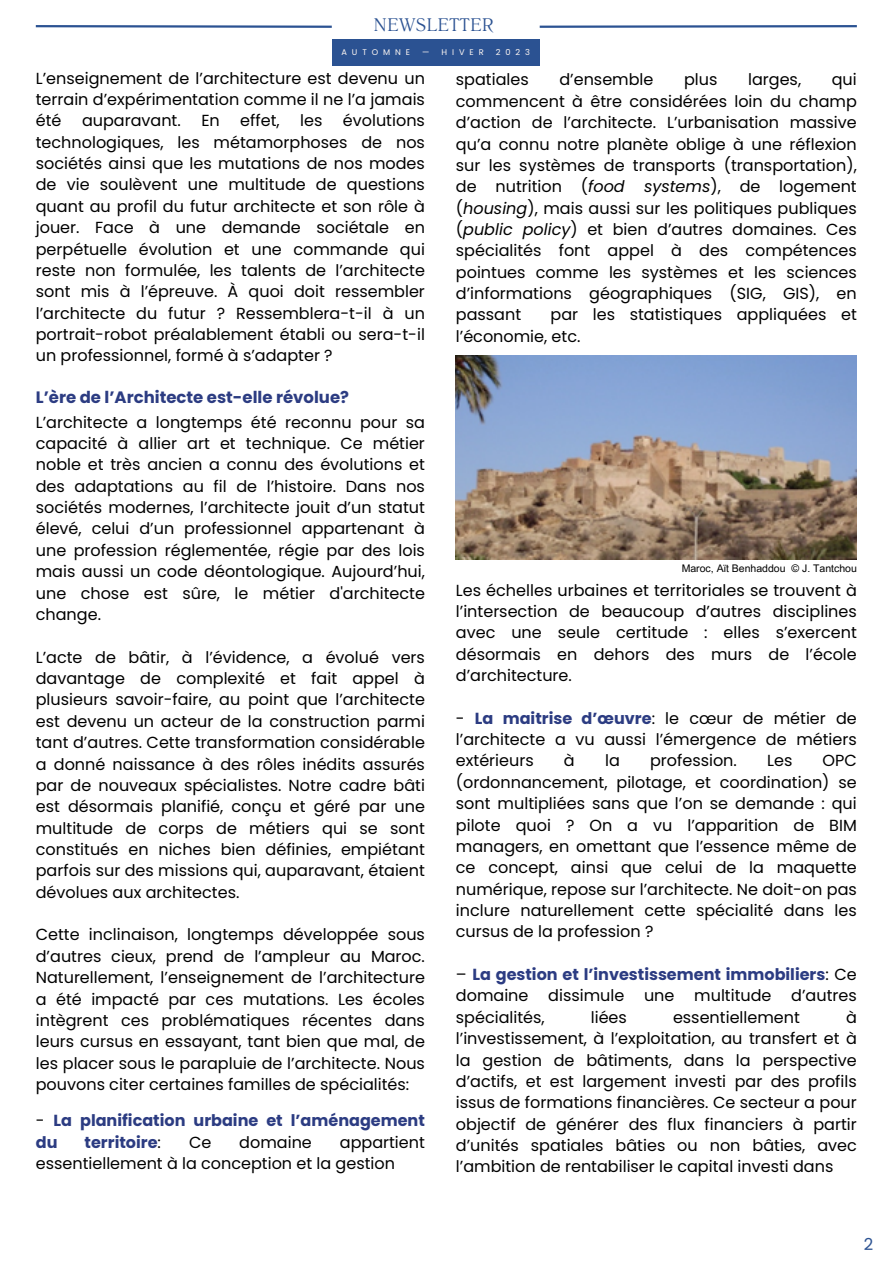
<style>
.page{position:relative;width:893px;height:1264px;background:#fff}
.page>*{position:absolute;margin:0;border:0;box-sizing:border-box;transform-origin:0 0}
.t1{font:18px "Literaturnaya";color:#2b5292}
.t2{font:700 16.5px "Poppins";color:#2c3c82}
.t3{font:16.5px "Poppins";color:#2b5292}
.t4{font:16.05px/21.3px "Poppins";color:#000;text-align:justify}
.t5{font:700 16.05px/21.3px "Poppins";color:#2c3c82}
.t6{font:10.5px "Arial MT Pro";color:#000}
.t7{font:8.25px "Poppins";letter-spacing:.595em;color:#fdf6f2}
.s1{font-style:italic}
.s2{font-weight:400;color:#000}
.s3{font-weight:700;color:#2c3c82}
</style>
<div class="page">
<svg style="left:35px;top:25px;width:297px;height:3px"></svg>
<svg style="left:539px;top:25px;width:318px;height:3px"></svg>
<div style="left:332px;top:40px;width:207px;height:26px;background:#2b5292"></div>
<img style="left:456px;top:356px;width:400px;height:203px">
<p class="t1" style="left:373px;top:15px;width:122px">NEWSLETTER</p>
<p class="t7" style="left:341px;top:46px;width:70px">AUTOMNE</p>
<p class="t7" style="left:422px;top:46px;width:63px">— HIVER</p>
<p class="t7" style="left:495px;top:46px;width:36px">2023</p>
<p class="t4" style="left:456px;top:69px;width:74px">spatiales</p>
<p class="t4" style="left:559px;top:69px;width:96px">d’ensemble</p>
<p class="t4" style="left:684px;top:69px;width:35px">plus</p>
<p class="t4" style="left:748px;top:69px;width:55px">larges,</p>
<p class="t4" style="left:36px;top:67px;width:390px">L’enseignement de l’architecture est devenu un terrain d’expérimentation comme il ne l’a jamais été</p>
<p class="t4" style="left:456px;top:69px;width:402px;text-indent:376px">qui commencent à être considérées loin du champ d’action de l’architecte. L’urbanisation massive qu’a connu notre planète oblige à une réflexion sur les systèmes de transports (transportation), de nutrition (<span class="s1">food systems</span>), de logement (<span class="s1">housing</span>), mais aussi sur les politiques publiques (<span class="s1">public policy</span>) et bien d’autres domaines. Ces spécialités font appel à des compétences pointues comme les systèmes et les sciences d’informations géographiques (SIG, GIS), en passant</p>
<p class="t4" style="left:36px;top:110px;width:390px;text-indent:307px">évolutions technologiques, les métamorphoses de nos sociétés ainsi que les mutations de nos modes de vie soulèvent une multitude de questions quant au profil du futur architecte et son rôle à jouer. Face à une demande sociétale en perpétuelle évolution et une commande qui reste non formulée, les talents de l’architecte sont mis à l’épreuve. À quoi doit ressembler l’architecte du futur ? Ressemblera-t-il à un portrait-robot préalablement établi ou sera-t-il un professionnel, formé à s’adapter ?</p>
<p class="t4" style="left:82px;top:110px;width:100px">auparavant.</p>
<p class="t4" style="left:201px;top:110px;width:20px">En</p>
<p class="t4" style="left:240px;top:110px;width:41px">effet,</p>
<p class="t4" style="left:300px;top:110px;width:24px">les</p>
<p class="t4" style="left:456px;top:304px;width:402px;text-indent:95px">par les statistiques appliquées et l’économie, etc.</p>
<p class="t2" style="left:36px;top:385px;width:315px">L’ère de l’Architecte est-elle révolue?</p>
<p class="t4" style="left:36px;top:411px;width:390px">L’architecte a longtemps été reconnu pour sa capacité à allier art et technique. Ce métier noble et très ancien a connu des évolutions et des adaptations au fil de l’histoire. Dans nos sociétés modernes, l’architecte jouit d’un statut élevé, celui d’un professionnel appartenant à une profession réglementée, régie par des lois mais aussi un code déontologique. Aujourd’hui, une chose est sûre, le métier d'architecte change.</p>
<p class="t4" style="left:36px;top:646px;width:390px">L’acte de bâtir, à l’évidence, a évolué vers davantage de complexité et fait appel à plusieurs savoir-faire, au point que l’architecte est devenu un acteur de la construction parmi tant d’autres. Cette transformation considérable a donné naissance à des rôles inédits assurés par de nouveaux spécialistes. Notre cadre bâti est désormais planifié, conçu et géré par une multitude de corps de métiers qui se sont constitués en niches bien définies, empiétant parfois sur des missions qui, auparavant, étaient dévolues aux architectes.</p>
<p class="t4" style="left:36px;top:924px;width:390px">Cette inclinaison, longtemps développée sous d’autres cieux, prend de l’ampleur au Maroc.<br>Naturellement, l’enseignement de l’architecture a été impacté par ces mutations. Les écoles intègrent ces problématiques récentes dans leurs cursus en essayant, tant bien que mal, de les placer sous le parapluie de l’architecte. Nous pouvons citer certaines familles de spécialités:</p>
<p class="t5" style="left:36px;top:1110px;width:390px"><span class="s2">-</span> La planification urbaine et l’aménagement du</p>
<p class="t5" style="left:85px;top:1131px;width:78px">territoire<span class="s2">:</span></p>
<p class="t4" style="left:189px;top:1131px;width:24px">Ce</p>
<p class="t4" style="left:239px;top:1131px;width:74px">domaine</p>
<p class="t4" style="left:36px;top:1131px;width:390px;text-indent:304px">appartient essentiellement à la conception et la gestion</p>
<p class="t6" style="left:681px;top:564px;width:177px">Maroc, Aït Benhaddou © J. Tantchou</p>
<p class="t4" style="left:456px;top:579px;width:402px">Les échelles urbaines et territoriales se trouvent à l’intersection de beaucoup d’autres disciplines avec une seule certitude : elles s’exercent désormais en dehors des murs de l’école d’architecture.</p>
<p class="t4" style="left:456px;top:707px;width:402px">- <span class="s3">La maitrise d’œuvre</span>: le cœur de métier de l’architecte a vu aussi l’émergence de métiers extérieurs</p>
<p class="t4" style="left:564px;top:750px;width:12px">à</p>
<p class="t4" style="left:605px;top:750px;width:16px">la</p>
<p class="t4" style="left:650px;top:750px;width:88px">profession.</p>
<p class="t4" style="left:767px;top:750px;width:27px">Les</p>
<p class="t4" style="left:456px;top:750px;width:402px;text-indent:366px">OPC (ordonnancement, pilotage, et coordination) se sont multipliées sans que l’on se demande : qui pilote quoi ? On a vu l’apparition de BIM managers, en omettant que l’essence même de ce concept, ainsi que celui de la maquette numérique, repose sur l’architecte. Ne doit-on pas inclure naturellement cette spécialité dans les cursus de la profession ?</p>
<p class="t4" style="left:456px;top:963px;width:402px">– <span class="s3">La gestion et l’investissement immobiliers</span>: Ce domaine dissimule une multitude d’autres spécialités,</p>
<p class="t4" style="left:456px;top:1006px;width:402px;text-indent:390px">à l’investissement, à l’exploitation, au transfert et à la gestion de bâtiments, dans la perspective d’actifs, et est largement investi par des profils issus de formations financières. Ce secteur a pour objectif de générer des flux financiers à partir d’unités spatiales bâties ou non bâties, avec l’ambition de rentabiliser le capital investi dans</p>
<p class="t4" style="left:590px;top:1006px;width:38px">liées</p>
<p class="t4" style="left:673px;top:1006px;width:128px">essentiellement</p>
<p class="t3" style="left:863px;top:1232px;width:11px">2</p>
</div>
